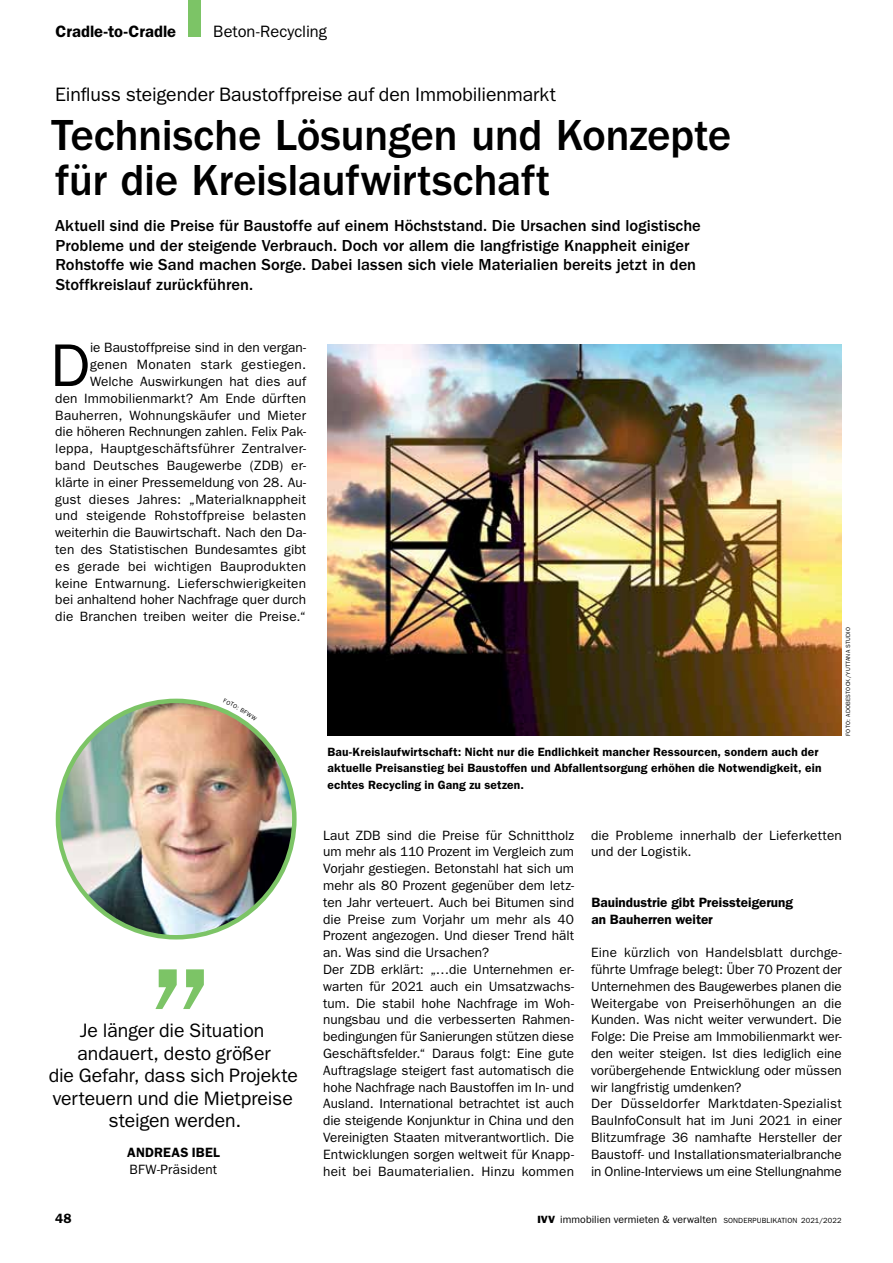
<style>
.page{position:relative;width:893px;height:1263px;background:#fff}
.page>*{position:absolute;margin:0;border:0;box-sizing:border-box;transform-origin:0 0}
.t1{font:180px "ITC Franklin Gothic Std";color:#7cc466}
.t2{font:60.45px "ITC Franklin Gothic Std";color:#000}
.t3{font:500 45px/45px "ITC Franklin Gothic Std";letter-spacing:-.01em;color:#000}
.t4{font:19.5px/22.5px "ITC Franklin Gothic Std";color:#000;text-align:center}
.t5{font:500 16.5px/19.5px "ITC Franklin Gothic Std";color:#000}
.t6{font:600 16.5px "ITC Franklin Gothic Std";color:#000}
.t7{font:16.5px "ITC Franklin Gothic Std";color:#000}
.t8{font:13.5px/16.8px "ITC Franklin Gothic Std";letter-spacing:.005em;color:#000}
.t9{font:600 13.5px/16.8px "ITC Franklin Gothic Std";color:#000}
.t10{font:600 12px/16.8px "ITC Franklin Gothic Std";letter-spacing:.015em;color:#000}
.t11{font:10.5px "ITC Franklin Gothic Std";letter-spacing:.01em;color:#000}
.t12{font:6px "ITC Franklin Gothic Std";letter-spacing:.035em;color:#000}
.s1{font-family:"ITC Franklin Gothic Std Hvy"}
.s2{font-size:7.5px}
</style>
<div class="page">
<img style="left:327px;top:344px;width:515px;height:392px">
<img style="left:58px;top:701px;width:236px;height:236px;border-radius:117px">
<svg style="left:223px;top:708px;width:23px;height:13px"></svg>
<p class="t6" style="left:56px;top:21px;width:122px">Cradle-to-Cradle</p>
<p class="t7" style="left:213px;top:22px;width:115px">Beton-Recycling</p>
<h3 class="t4" style="left:55px;top:83px;width:502px">Einfluss steigender Baustoffpreise auf den I mmobilienmarkt</h3>
<h3 class="t3" style="left:52px;top:113px;width:681px">Technische Lösungen und Konzepte für die Kreislaufwirtschaft</h3>
<p class="t5" style="left:55px;top:216px;width:647px">Aktuell sind die Preise für Baustoffe auf einem Höchststand. Die Ursachen sind logistische Probleme und der steigende Verbrauch. Doch vor allem die langfristige Knappheit einiger Rohstoffe wie Sand machen Sorge. Dabei lassen sich viele Materialien bereits jetzt in den Stoffkreislauf zurückführen.</p>
<p class="t8" style="left:55px;top:339px;width:252px;text-align:right">ie Baustoffpreise sind in den vergan&shy;genen Monaten stark gestiegen.<br>Welche Auswirkungen hat dies auf<br>den I mmobilienmarkt? Am Ende dürften Bauherren, Wohnungskäufer und Mieter die höheren Rechnungen zahlen. Felix Pak&shy;leppa, Hauptgeschäftsführer Zentralver&shy;band Deutsches Baugewerbe (ZDB) er&shy;klärte in einer Pressemeldung von 28. Au&shy;gust dieses Jahres: „Materialknappheit und steigende Rohstoffpreise belasten weiterhin die Bauwirtschaft. Nach den Da&shy;ten des Statistischen Bundesamtes gibt es gerade bei wichtigen Bauprodukten keine Entwarnung. Lieferschwierigkeiten bei anhaltend hoher Nachfrage quer durch die Branchen treiben weiter die Preise.“</p>
<h2 class="t2" style="left:50px;top:331px;width:34px">D</h2>
<h1 class="t1" style="left:138px;top:823px;width:84px">„</h1>
<h3 class="t4" style="left:49px;top:1020px;width:251px">Je länger die Situation andauert, desto größer<br>die Gefahr, dass sich Projekte verteuern und die Mietpreise steigen werden.</h3>
<p class="t9" style="left:127px;top:1143px;width:94px">andreas Ibel</p>
<p class="t8" style="left:130px;top:1161px;width:89px">BFW-Präsident</p>
<p class="t9" style="left:55px;top:1210px;width:18px">48</p>
<p class="t10" style="left:327px;top:743px;width:496px">Bau-Kreislaufwirtschaft: Nicht nur die Endlichkeit mancher Ressourcen, sondern auch der aktuelle Preisanstieg bei Baustoffen und Abfallentsorgung erhöhen die Notwendigkeit, ein echtes Recycling in Gang zu setzen.</p>
<p class="t12" style="left:845px;top:736px;width:110px;rotate:-90deg">FOTO: Adobestock/Yuttana Studio</p>
<p class="t8" style="left:323px;top:827px;width:252px">Laut ZDB sind die Preise für Schnittholz um mehr als 110 Prozent im Vergleich zum Vorjahr gestiegen. Betonstahl hat sich um mehr als 80 Prozent gegenüber dem letz&shy;ten Jahr verteuert. Auch bei Bitumen sind die Preise zum Vorjahr um mehr als 40<br>Prozent angezogen. U nd dieser Trend hält an. Was sind die U rsachen?<br>Der ZDB erklärt: „…die U nternehmen er&shy;warten für 2021 auch ein U msatzwachs&shy;tum. Die stabil hohe Nachfrage im Woh&shy;nungsbau und die verbesserten Rahmen&shy;bedingungen für Sanierungen stützen diese Geschäftsfelder.“ Daraus folgt: Eine gute Auftragslage steigert fast automatisch die hohe Nachfrage nach Baustoffen im I n- und Ausland. I nternational betrachtet ist auch die steigende Konjunktur in China und den Vereinigten Staaten mitverantwortlich. Die Entwicklungen sorgen weltweit für Knapp&shy;heit bei Baumaterialien. Hinzu kommen</p>
<p class="t8" style="left:591px;top:827px;width:252px">die Probleme innerhalb der Lieferketten und der Logistik.</p>
<p class="t9" style="left:591px;top:894px;width:203px">Bauindustrie gibt Preissteigerung an Bauherren weiter</p>
<p class="t8" style="left:591px;top:944px;width:252px">Eine kürzlich von Handelsblatt durchge&shy;führte U mfrage belegt: Über 70 Prozent der U nternehmen des Baugewerbes planen die Weitergabe von Preiserhöhungen an die Kunden. Was nicht weiter verwundert. Die Folge: Die Preise am I mmobilienmarkt wer&shy;den weiter steigen. Ist dies lediglich eine vorübergehende Entwicklung oder müssen wir langfristig umdenken?<br>Der Düsseldorfer Marktdaten-Spezialist BauI nfoConsult hat im Juni 2021 in einer Blitzumfrage 36 namhafte Hersteller der Baustoff- und I nstallationsmaterialbranche in Online-I nterviews um eine Stellungnahme</p>
<p class="t11" style="left:538px;top:1213px;width:305px"><span class="s1">IVV</span> immobilien vermieten &amp; verwalten <span class="s2">sonderpublikation 2021/2022</span></p>
</div>
